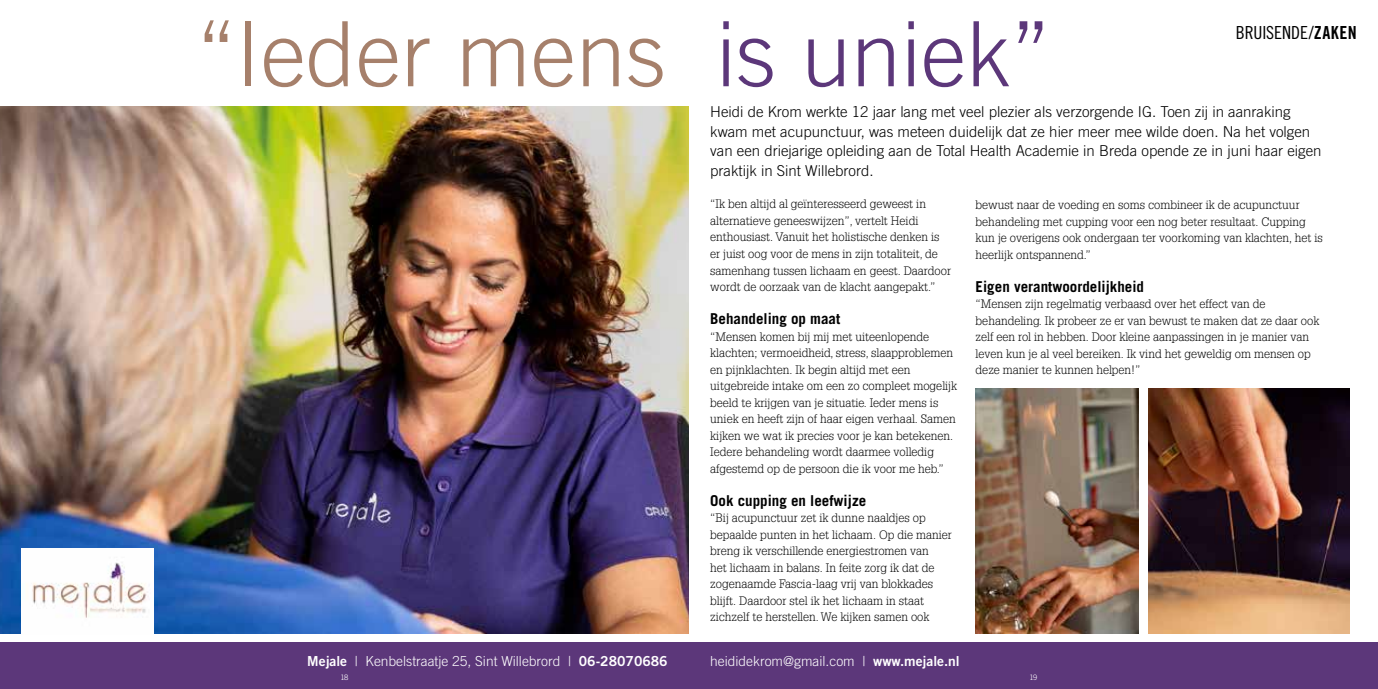
<style>
.page{position:relative;width:1378px;height:689px;background:#fff}
.page>*{position:absolute;margin:0;border:0;box-sizing:border-box;transform-origin:0 0}
.t1{font:300 90px "Trade Gothic LT Std";color:#a6806b}
.t2{font:18px "Trade Gothic LT Std Cn 18";letter-spacing:-.005em;color:#000}
.t3{font:300 15px/19.5px "Trade Gothic LT Std";color:#000}
.t4{font:700 15px "Trade Gothic LT Std";color:#000}
.t5{font:300 13.8px "Trade Gothic LT Std";color:#fff}
.t6{font:300 12px/16.5px "Glypha LT Std";color:#000}
.t7{font:300 7.5px "Trade Gothic LT Std";color:#fff}
.s1{color:#5c377a}
.s2{font-family:"Trade Gothic LT Std Bd Cn 20"}
.s3{font-family:"Trade Gothic LT Std Bd 2";font-weight:400}
</style>
<div class="page">
<img style="left:0;top:106px;width:689px;height:528px">
<div style="left:0;top:642px;width:689px;height:47px;background:#5c377a"></div>
<img style="left:21px;top:549px;width:133px;height:85px">
<div style="left:689px;top:642px;width:689px;height:47px;background:#5c377a"></div>
<img style="left:1148px;top:388px;width:201px;height:246px">
<img style="left:975px;top:388px;width:163px;height:246px">
<h1 class="t1" style="left:196px;top:1px;width:856px">“Ieder mens <span class="s1">is uniek”</span></h1>
<h2 class="t2" style="left:1236px;top:21px;width:122px">BRUISENDE/<span class="s2">ZAKEN</span></h2>
<p class="t3" style="left:710px;top:102px;width:613px">Heidi de Krom werkte 12 jaar lang met veel plezier als verzorgende IG. Toen zij in aanraking kwam met acupunctuur, was meteen duidelijk dat ze hier meer mee wilde doen. Na het volgen van een driejarige opleiding aan de Total Health Academie in Breda opende ze in juni haar eigen praktijk in Sint Willebrord.</p>
<p class="t5" style="left:307px;top:653px;width:362px"><span class="s3">Mejale</span> | Kenbelstraatje 25, Sint Willebrord | <span class="s3">06-28070686</span></p>
<p class="t6" style="left:710px;top:196px;width:242px">“Ik ben altijd al geïnteresseerd geweest in alternatieve geneeswijzen”, vertelt Heidi enthousiast. Vanuit het holistische denken is er juist oog voor de mens in zijn totaliteit, de samenhang tussen lichaam en geest. Daardoor wordt de oorzaak van de klacht aangepakt.”</p>
<p class="t4" style="left:710px;top:309px;width:132px">Behandeling op maat</p>
<p class="t6" style="left:710px;top:328px;width:248px">“Mensen komen bij mij met uiteenlopende klachten; vermoeidheid, stress, slaapproblemen en pijnklachten. Ik begin altijd met een uitgebreide intake om een zo compleet mogelijk beeld te krijgen van je situatie. Ieder mens is uniek en heeft zijn of haar eigen verhaal. Samen kijken we wat ik precies voor je kan betekenen.<br>Iedere behandeling wordt daarmee volledig afgestemd op de persoon die ik voor me heb.”</p>
<p class="t4" style="left:710px;top:491px;width:157px">Ook cupping en leefwijze</p>
<p class="t6" style="left:710px;top:510px;width:243px">“Bij acupunctuur zet ik dunne naaldjes op bepaalde punten in het lichaam. Op die manier breng ik verschillende energiestromen van<br>het lichaam in balans. In feite zorg ik dat de zogenaamde Fascia-laag vrij van blokkades blijft. Daardoor stel ik het lichaam in staat zichzelf te herstellen. We kijken samen ook</p>
<p class="t5" style="left:710px;top:653px;width:251px">heididekrom@gmail.com | <span class="s3">www.mejale.nl</span></p>
<p class="t6" style="left:975px;top:197px;width:349px">bewust naar de voeding en soms combineer ik de acupunctuur behandeling met cupping voor een nog beter resultaat. Cupping kun je overigens ook ondergaan ter voorkoming van klachten, het is heerlijk ontspannend.”</p>
<p class="t4" style="left:975px;top:277px;width:170px">Eigen verantwoordelijkheid</p>
<p class="t6" style="left:975px;top:296px;width:345px">“Mensen zijn regelmatig verbaasd over het effect van de behandeling. Ik probeer ze er van bewust te maken dat ze daar ook zelf een rol in hebben. Door kleine aanpassingen in je manier van leven kun je al veel bereiken. Ik vind het geweldig om mensen op deze manier te kunnen helpen!”</p>
<p class="t7" style="left:340px;top:672px;width:9px">18</p>
<p class="t7" style="left:1029px;top:672px;width:9px">19</p>
</div>
